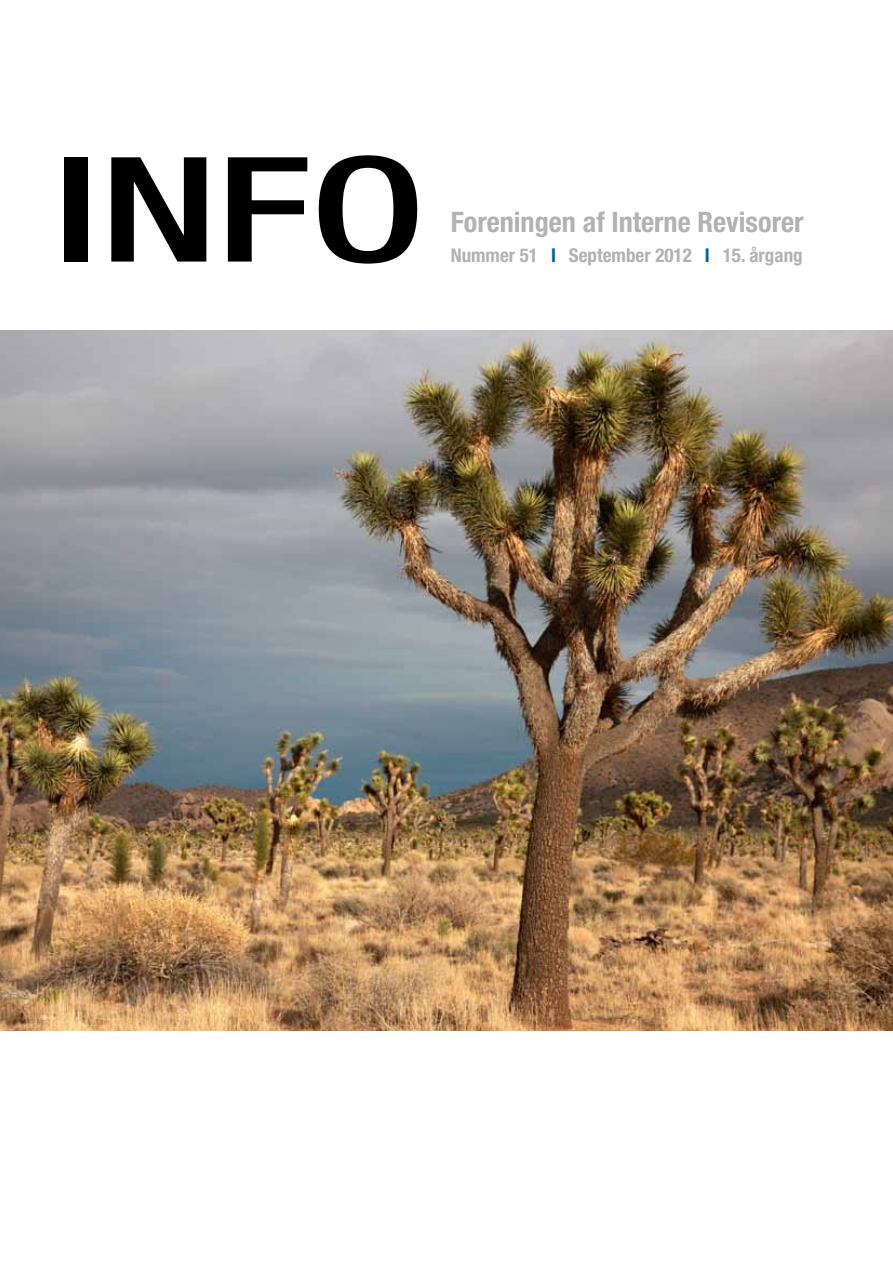
<style>
.page{position:relative;width:893px;height:1263px;background:#fff}
.page>*{position:absolute;margin:0;border:0;box-sizing:border-box;transform-origin:0 0}
.t1{font:500 condensed 145.95px "Helvetica Neue";color:#000;scale:1.43 1}
.t2{font:700 condensed 28.2px "Helvetica Neue";color:#b3b2b2}
.t3{font:700 condensed 19.05px "Helvetica Neue";color:#b3b2b2}
.s1{color:#0061a1}
</style>
<div class="page">
<img style="left:0;top:331px;width:893px;height:700px">
<h1 class="t1" style="left:53px;top:123px;width:262px">INFO</h1>
<h2 class="t2" style="left:451px;top:204px;width:354px">Foreningen af Interne Revisorer</h2>
<p class="t3" style="left:451px;top:243px;width:353px">Nummer 51 <span class="s1">I</span> September 2012 <span class="s1">I</span> 15. årgang</p>
</div>
